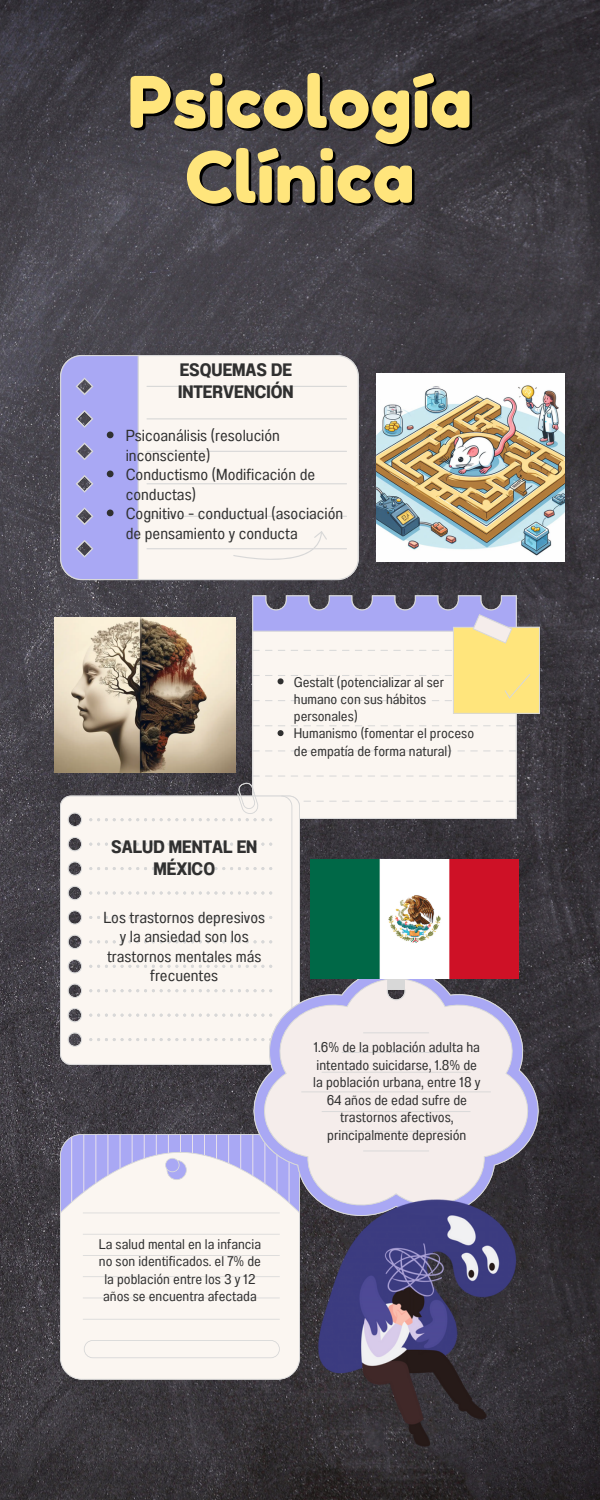
<style>
.page{position:relative;width:600px;height:1500px;background:#fff}
.page>*{position:absolute;margin:0;border:0;box-sizing:border-box;transform-origin:0 0}
.t1{font:71px "Fredoka One";color:#ffe57c}
.t2{font:18px/21.8px "Anantason Bold Wd 75";color:#303030}
.t3{font:16px/19.5px "Anantason Wd 75";color:#303030}
.t4{font:14.1px/17.4px "Anantason Wd 75";color:#303030;text-align:center}
.t5{font:14px/17.2px "Anantason Wd 75";color:#303030}
</style>
<div class="page">
<img style="left:0;top:0;width:600px;height:1500px">
<svg style="left:517px;top:595px;width:23px;height:224px;background:#3f3c43"></svg>
<div style="left:252px;top:595px;width:265px;height:224px;background:#fbf6f1"></div>
<svg style="left:445px;top:725px;width:58px;height:1px"></svg>
<svg style="left:381px;top:725px;width:45px;height:1px"></svg>
<svg style="left:304px;top:725px;width:45px;height:1px"></svg>
<svg style="left:252px;top:725px;width:20px;height:1px"></svg>
<svg style="left:445px;top:750px;width:58px;height:1px"></svg>
<svg style="left:381px;top:750px;width:45px;height:1px"></svg>
<svg style="left:304px;top:750px;width:45px;height:1px"></svg>
<svg style="left:252px;top:750px;width:20px;height:1px"></svg>
<svg style="left:445px;top:776px;width:58px;height:1px"></svg>
<svg style="left:381px;top:776px;width:45px;height:1px"></svg>
<svg style="left:304px;top:776px;width:45px;height:1px"></svg>
<svg style="left:252px;top:776px;width:20px;height:1px"></svg>
<svg style="left:445px;top:801px;width:58px;height:1px"></svg>
<svg style="left:381px;top:801px;width:45px;height:1px"></svg>
<div style="left:60px;top:796px;width:218px;height:269px;background:#fbf6f1"></div>
<svg style="left:278px;top:796px;width:71px;height:152px"></svg>
<svg style="left:68px;top:812px;width:14px;height:15px"></svg>
<svg style="left:68px;top:837px;width:14px;height:14px"></svg>
<svg style="left:68px;top:861px;width:14px;height:15px"></svg>
<svg style="left:68px;top:886px;width:14px;height:14px"></svg>
<svg style="left:68px;top:910px;width:14px;height:15px"></svg>
<svg style="left:68px;top:935px;width:14px;height:14px"></svg>
<svg style="left:68px;top:959px;width:14px;height:15px"></svg>
<svg style="left:68px;top:984px;width:14px;height:14px"></svg>
<svg style="left:68px;top:1008px;width:14px;height:14px"></svg>
<svg style="left:68px;top:1032px;width:14px;height:15px"></svg>
<svg style="left:89px;top:783px;width:183px;height:38px"></svg>
<div style="left:60px;top:1213px;width:240px;height:167px;background:#fbf6f1"></div>
<hr style="left:83px;top:1213px;width:197px;height:1px;background:#d8d8d8">
<hr style="left:83px;top:1234px;width:197px;height:1px;background:#d8d8d8">
<hr style="left:83px;top:1255px;width:197px;height:1px;background:#d8d8d8">
<hr style="left:83px;top:1276px;width:197px;height:1px;background:#d8d8d8">
<hr style="left:83px;top:1298px;width:197px;height:1px;background:#d8d8d8">
<hr style="left:83px;top:1319px;width:197px;height:1px;background:#d8d8d8">
<svg style="left:84px;top:1340px;width:196px;height:18px"></svg>
<svg style="left:60px;top:1134px;width:192px;height:79px"></svg>
<svg style="left:252px;top:948px;width:288px;height:20px;fill:#fbf6f1"></svg>
<svg style="left:252px;top:968px;width:288px;height:248px"></svg>
<svg style="left:261px;top:979px;width:271px;height:230px;background:#d7d1da"></svg>
<hr style="left:342px;top:1131px;width:109px;height:1px;background:#d8d8d8">
<hr style="left:322px;top:1111px;width:149px;height:1px;background:#d8d8d8">
<hr style="left:363px;top:1032px;width:66px;height:1px;background:#d8d8d8">
<hr style="left:342px;top:1052px;width:109px;height:1px;background:#d8d8d8">
<hr style="left:322px;top:1072px;width:149px;height:1px;background:#d8d8d8">
<hr style="left:301px;top:1091px;width:190px;height:1px;background:#d8d8d8">
<svg style="left:387px;top:978px;width:19px;height:22px"></svg>
<div style="left:60px;top:355px;width:299px;height:225px;background:#fbf6f1"></div>
<hr style="left:138px;top:355px;width:1px;height:225px;background:#d8d8d8">
<hr style="left:147px;top:548px;width:200px;height:1px;background:#d8d8d8">
<hr style="left:147px;top:516px;width:200px;height:1px;background:#d8d8d8">
<hr style="left:147px;top:483px;width:200px;height:1px;background:#d8d8d8">
<hr style="left:147px;top:451px;width:200px;height:1px;background:#d8d8d8">
<hr style="left:147px;top:418px;width:200px;height:1px;background:#d8d8d8">
<hr style="left:147px;top:386px;width:200px;height:1px;background:#d8d8d8">
<svg style="left:233px;top:531px;width:94px;height:29px"></svg>
<img style="left:377px;top:374px;width:187px;height:187px">
<img style="left:55px;top:617px;width:181px;height:155px">
<img style="left:310px;top:859px;width:209px;height:119px">
<img style="left:308px;top:1144px;width:213px;height:303px">
<svg style="left:61px;top:356px;width:77px;height:224px;background:#a5a4ea"></svg>
<svg style="left:252px;top:596px;width:288px;height:118px"></svg>
<svg style="left:278px;top:725px;width:7px;height:11px"></svg>
<p class="t1" style="left:128px;top:59px;width:346px">Psicología</p>
<p class="t1" style="left:185px;top:134px;width:231px">Clínica</p>
<p class="t2" style="left:178px;top:359px;width:117px">ESQUEMAS DE<br>INTERVENCIÓN</p>
<p class="t3" style="left:126px;top:426px;width:156px">Psicoanálisis (resolución inconsciente)</p>
<p class="t3" style="left:126px;top:465px;width:191px">Conductismo (Modificación de conductas)</p>
<p class="t3" style="left:126px;top:504px;width:219px">Cognitivo - conductual (asociación de pensamiento y conducta</p>
<p class="t5" style="left:294px;top:673px;width:152px">Gestalt (potencializar al ser humano con sus hábitos personales)</p>
<p class="t5" style="left:294px;top:725px;width:182px">Humanismo (fomentar el proceso de empatía de forma natural)</p>
<p class="t2" style="left:111px;top:836px;width:148px;text-align:center">SALUD MENTAL EN<br>MÉXICO</p>
<p class="t3" style="left:103px;top:908px;width:163px;text-align:center">Los trastornos depresivos y la ansiedad son los trastornos mentales más frecuentes</p>
<p class="t4" style="left:313px;top:1039px;width:169px">1.6% de la población adulta ha intentado suicidarse, 1.8% de la población urbana, entre 18 y<br>64 años de edad sufre de trastornos afectivos, principalmente depresión</p>
<p class="t5" style="left:99px;top:1236px;width:164px;text-align:center">La salud mental en la infancia no son identificados. el 7% de la población entre los 3 y 12 años se encuentra afectada</p>
</div>
